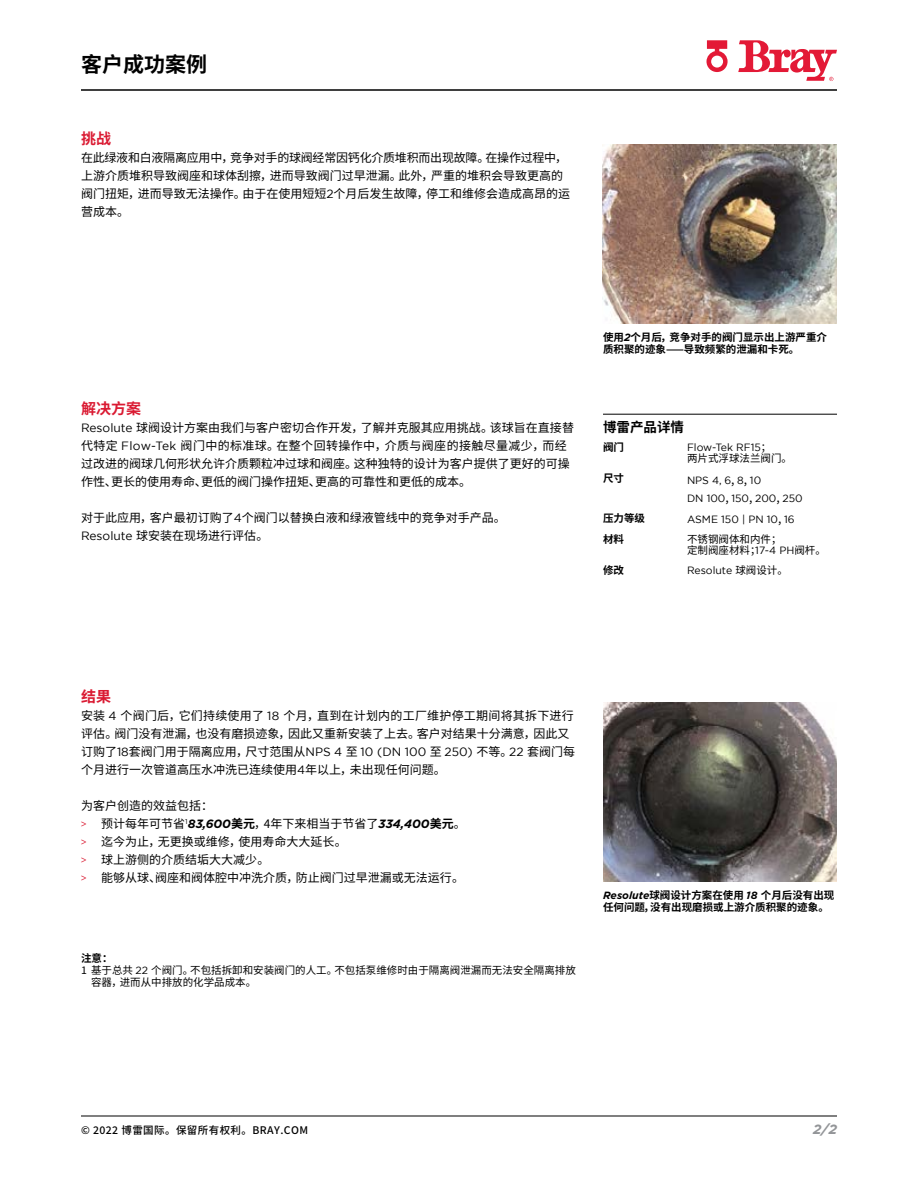
<style>
.page{position:relative;width:918px;height:1188px;background:#fff}
.page>*{position:absolute;margin:0;border:0;box-sizing:border-box;transform-origin:0 0}
.t1{font:700 21px "Noto Sans SC";color:#000}
.t2{font:700 15px "Noto Sans SC";color:#da1a32}
.t3{font:700 13.5px "Noto Sans SC";color:#000}
.t4{font:italic 700 13.5px "Gotham";color:#939598}
.t5{font:12px/18px "Noto Sans SC";color:#000}
.t6{font:700 10.5px/12px "Noto Sans SC";color:#000}
.t7{font:10.5px/10.5px "Noto Sans SC";color:#000}
.t8{font:10.5px/18px "Gotham";color:#000}
.t9{font:500 10.5px "Noto Sans SC";letter-spacing:.04em;color:#000}
.s1{font-family:"Gotham"}
.s2{font-family:"Gotham";font-style:italic}
.s3{font-family:"Noto Sans SC"}
.s4{font-family:"Noto Sans SC";font-size:12px}
.s5{font-family:"Proxima Nova Cond";color:#da1a32}
.s6{font-family:"Gotham";font-weight:700;font-style:italic}
.s7{font-weight:700}
</style>
<div class="page">
<hr style="left:81px;top:1116px;width:756px;height:1px;background:#000">
<hr style="left:81px;top:89px;width:756px;height:2px;background:#000">
<img style="left:603px;top:144px;width:234px;height:180px">
<img style="left:603px;top:702px;width:234px;height:180px">
<hr style="left:603px;top:414px;width:84px;height:1px;background:#000">
<hr style="left:687px;top:414px;width:150px;height:1px;background:#000">
<svg style="left:738px;top:40px;width:99px;height:41px"></svg>
<svg style="left:707px;top:40px;width:21px;height:32px"></svg>
<h1 class="t1" style="left:81px;top:52px;width:128px">客户成功案例</h1>
<p class="t2" style="left:81px;top:130px;width:31px">挑战</p>
<p class="t5" style="left:81px;top:149px;width:491px">在此绿液和白液隔离应用中，竞争对手的球阀经常因钙化介质堆积而出现故障。在操作过程中，上游介质堆积导致阀座和球体刮擦，进而导致阀门过早泄漏。此外，严重的堆积会导致更高的阀门扭矩，进而导致无法操作。由于在使用短短<span class="s1">2</span>个月后发生故障，停工和维修会造成高昂的运营成本。</p>
<p class="t2" style="left:81px;top:400px;width:61px">解决方案</p>
<p class="t5" style="left:81px;top:419px;width:495px"><span class="s1">Resolute</span> 球阀设计方案由我们与客户密切合作开发，了解并克服其应用挑战。该球旨在直接替代特定 <span class="s1">Flow-Tek</span> 阀门中的标准球。在整个回转操作中，介质与阀座的接触尽量减少，而经过改进的阀球几何形状允许介质颗粒冲过球和阀座。这种独特的设计为客户提供了更好的可操作性、更长的使用寿命、更低的阀门操作扭矩、更高的可靠性和更低的成本。</p>
<p class="t5" style="left:81px;top:509px;width:426px">对于此应用，客户最初订购了<span class="s1">4</span>个阀门以替换白液和绿液管线中的竞争对手产品。<br><span class="s1">Resolute</span> 球安装在现场进行评估。</p>
<p class="t6" style="left:603px;top:332px;width:226px">使用<span class="s2">2</span>个月后，竞争对手的阀门显示出上游严重介质积聚的迹象——导致频繁的泄漏和卡死。</p>
<p class="t3" style="left:603px;top:420px;width:82px">博雷产品详情</p>
<p class="t6" style="left:603px;top:442px;width:22px">阀门</p>
<p class="t8" style="left:687px;top:438px;width:86px">Flow-Tek RF15<span class="s3">；</span></p>
<p class="t7" style="left:687px;top:453px;width:107px">两片式浮球法兰阀门。</p>
<p class="t6" style="left:603px;top:473px;width:22px">尺寸</p>
<p class="t8" style="left:687px;top:471px;width:117px">NPS 4, 6<span class="s4">,</span> 8<span class="s4">,</span> 10<br>DN 100<span class="s4">,</span> 150<span class="s4">,</span> 200<span class="s4">,</span> 250</p>
<p class="t6" style="left:603px;top:512px;width:43px">压力等级</p>
<p class="t8" style="left:687px;top:510px;width:109px">ASME 150 | PN 10<span class="s4">,</span> 16</p>
<p class="t6" style="left:603px;top:534px;width:22px">材料</p>
<p class="t7" style="left:687px;top:535px;width:141px">不锈钢阀体和内件；<br>定制阀座材料；<span class="s1">17-4 PH</span>阀杆。</p>
<p class="t6" style="left:603px;top:565px;width:22px">修改</p>
<p class="t8" style="left:687px;top:561px;width:103px">Resolute <span class="s3">球阀设计。</span></p>
<p class="t2" style="left:81px;top:688px;width:31px">结果</p>
<p class="t5" style="left:81px;top:707px;width:496px">安装 <span class="s1">4</span> 个阀门后，它们持续使用了 <span class="s1">18</span> 个月，直到在计划内的工厂维护停工期间将其拆下进行评估。阀门没有泄漏，也没有磨损迹象，因此又重新安装了上去。客户对结果十分满意，因此又订购了<span class="s1">18</span>套阀门用于隔离应用，尺寸范围从<span class="s1">NPS 4</span> 至 <span class="s1">10 (DN 100</span> 至 <span class="s1">250)</span> 不等。<span class="s1">22</span> 套阀门每个月进行一次管道高压水冲洗已连续使用<span class="s1">4</span>年以上，未出现任何问题。</p>
<p class="t5" style="left:81px;top:797px;width:386px">为客户创造的效益包括：<br><span class="s5">&gt;</span> 预计每年可节省<sup>1</sup><span class="s6">83,600</span><span class="s7">美元</span>，4年下来相当于节省了<span class="s6">334,400</span><span class="s7">美元</span>。<span class="s5">&gt;</span> 迄今为止，无更换或维修，使用寿命大大延长。<br><span class="s5">&gt;</span> 球上游侧的介质结垢大大减少。<br><span class="s5">&gt;</span> 能够从球、阀座和阀体腔中冲洗介质，防止阀门过早泄漏或无法运行。</p>
<p class="t6" style="left:81px;top:953px;width:33px">注意：</p>
<p class="t7" style="left:81px;top:966px;width:496px">1 基于总共 <span class="s1">22</span> 个阀门。不包括拆卸和安装阀门的人工。不包括泵维修时由于隔离阀泄漏而无法安全隔离排放</p>
<p class="t7" style="left:91px;top:978px;width:167px">容器，进而从中排放的化学品成本。</p>
<p class="t6" style="left:603px;top:890px;width:233px"><span class="s2">Resolute</span>球阀设计方案在使用 <span class="s2">18</span> 个月后没有出现任何问题，没有出现磨损或上游介质积聚的迹象。</p>
<p class="t9" style="left:81px;top:1124px;width:229px">© 2022 博雷国际。保留所有权利。BRAY.COM</p>
<p class="t4" style="left:813px;top:1121px;width:25px">2/2</p>
</div>
